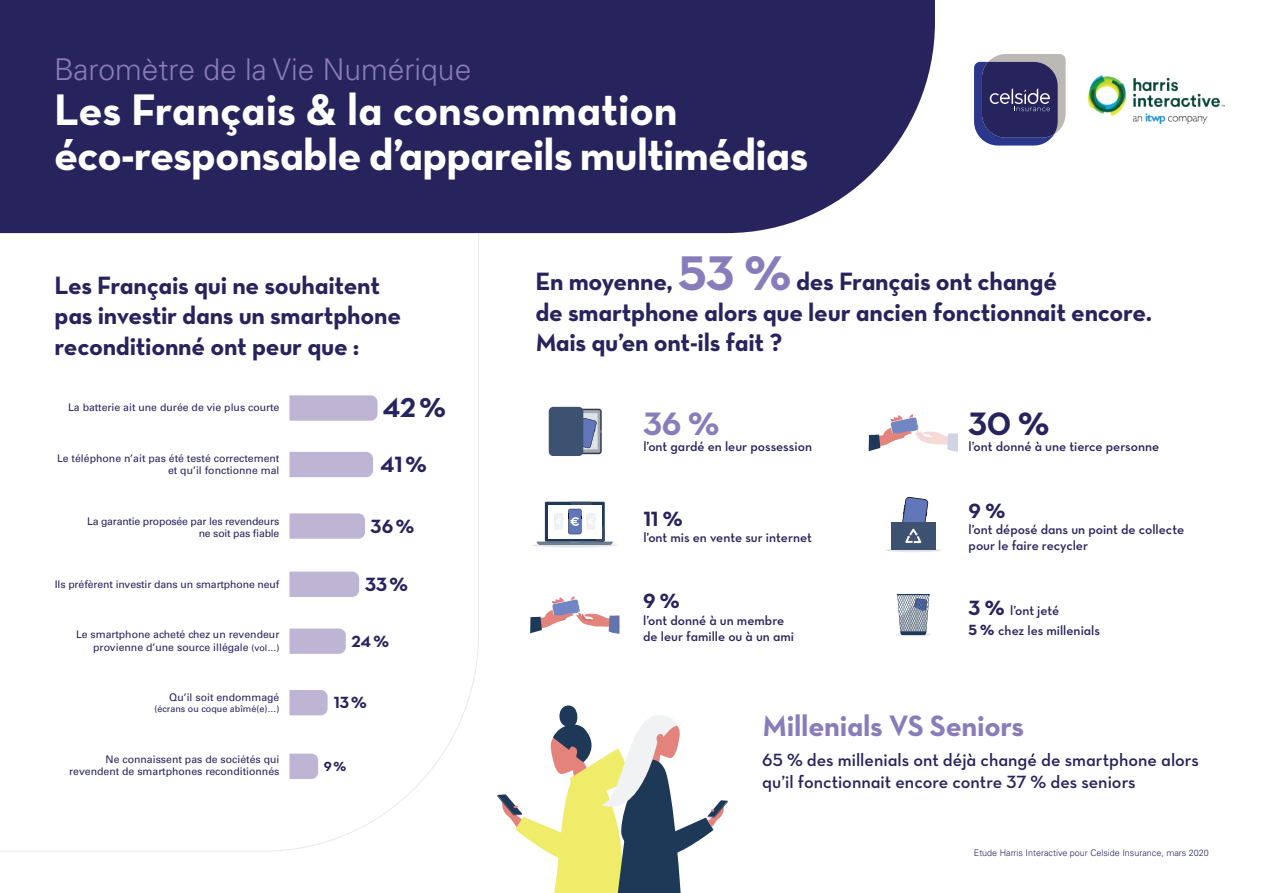
<style>
.page{position:relative;width:1263px;height:893px;background:#fff}
.page>*{position:absolute;margin:0;border:0;box-sizing:border-box;transform-origin:0 0}
.t1{font:45px/45px "Neutra Text Bold Alt";letter-spacing:-.02em;color:#fff}
.t2{font:33px "Neutra Text Bold Alt";color:#27235d}
.t3{font:33px "Neutra Text Bold Alt";color:#897cba}
.t4{font:300 30px "Univers LT Std";color:#897cba}
.t5{font:30px "Neutra Text Bold Alt";letter-spacing:-.01em;color:#897cba}
.t6{font:27.9px "Neutra Text Bold Alt";color:#27235d}
.t7{font:25.5px/30.6px "Neutra Text Bold Alt";letter-spacing:-.01em;color:#27235d}
.t8{font:22.5px "Neutra Text Bold Alt";color:#27235d}
.t9{font:21px "Neutra Text Bold Alt";color:#27235d}
.t10{font:19.5px "Neutra Text Bold Alt";color:#27235d}
.t11{font:18px/21.6px "Neutra Text Demi Alt";color:#27235d}
.t12{font:16.5px "Neutra Text Bold Alt";color:#27235d}
.t13{font:13.5px/16.2px "Neutra Text Demi Alt";color:#27235d}
.t14{font:13.5px "Neutra Text Bold Alt";color:#27235d}
.t15{font:10.5px/12.6px "Univers LT Std";color:#27235d;text-align:right}
.t16{font:10.5px/12.6px "Univers LT Std";letter-spacing:-.02em;color:#27235d;text-align:right}
.t17{font:300 9px "Univers LT Std";color:#27235d}
.t18{font:9px "Univers LT Std";color:#27235d}
.s1{font-size:9px}
.s2{font-size:49.5px;color:#897cba}
.s3{font-family:"Neutra Text Bold Alt";font-size:21px}
.s4{font-family:"Neutra Text Bold Alt";font-size:15px}
</style>
<div class="page">
<img style="left:1088px;top:76px;width:136px;height:48px">
<svg style="left:974px;top:54px;width:91px;height:91px;background:#51507f"></svg>
<svg style="left:0;top:233px;width:480px;height:619px"></svg>
<svg style="left:497px;top:705px;width:231px;height:188px"></svg>
<hr style="left:532px;top:543px;width:86px;height:4px;background:#e4e5e7;border-radius:50%">
<svg style="left:537px;top:502px;width:76px;height:43px"></svg>
<svg style="left:530px;top:596px;width:89px;height:38px"></svg>
<svg style="left:869px;top:414px;width:89px;height:38px"></svg>
<div style="left:289px;top:572px;width:70px;height:25px;background:#beb5d5"></div>
<div style="left:289px;top:452px;width:84px;height:25px;background:#beb5d5"></div>
<svg style="left:289px;top:513px;width:76px;height:26px;background:#c0b8d6"></svg>
<svg style="left:289px;top:628px;width:57px;height:26px"></svg>
<svg style="left:289px;top:690px;width:39px;height:25px"></svg>
<svg style="left:289px;top:754px;width:29px;height:25px"></svg>
<svg style="left:289px;top:395px;width:89px;height:26px;background:#c0b8d6"></svg>
<div style="left:0;top:0;width:935px;height:233px;background:#27235d"></div>
<div style="left:548px;top:406px;width:54px;height:49px;background:#231f20;opacity:.3"></div>
<div style="left:549px;top:407px;width:34px;height:49px;background:#3d5171;border-radius:5px"></div>
<svg style="left:583px;top:418px;width:19px;height:30px"></svg>
<hr style="left:886px;top:548px;width:55px;height:4px;background:#e4e5e7;border-radius:50%">
<svg style="left:891px;top:497px;width:44px;height:53px"></svg>
<hr style="left:896px;top:633px;width:35px;height:3px;background:#e4e5e7;border-radius:50%">
<hr style="left:897px;top:594px;width:33px;height:1px;background:#1d3957">
<svg style="left:897px;top:595px;width:32px;height:40px"></svg>
<h3 class="t4" style="left:54px;top:51px;width:419px">Baromètre de la Vie Numérique</h3>
<h1 class="t1" style="left:54px;top:86px;width:756px">Les Français &amp; la consommation éco-responsable d’appareils multimédias</h1>
<h3 class="t7" style="left:55px;top:269px;width:348px">Les Français qui ne souhaitent pas investir dans un smartphone reconditionné ont peur que :</h3>
<p class="t15" style="left:68px;top:401px;width:213px">La batterie ait une durée de vie plus courte</p>
<h3 class="t6" style="left:382px;top:390px;width:65px">42%</h3>
<p class="t15" style="left:57px;top:452px;width:224px">Le téléphone n’ait pas été testé correctement et qu’il fonctionne mal</p>
<h3 class="t8" style="left:380px;top:450px;width:48px">41%</h3>
<p class="t16" style="left:87px;top:515px;width:194px">La garantie proposée par les revendeurs ne soit pas fiable</p>
<h3 class="t10" style="left:371px;top:514px;width:45px">36%</h3>
<p class="t15" style="left:55px;top:578px;width:226px">Ils préfèrent investir dans un smartphone neuf</p>
<h3 class="t10" style="left:365px;top:572px;width:45px">33%</h3>
<p class="t15" style="left:76px;top:628px;width:205px">Le smartphone acheté chez un revendeur provienne d’une source illégale <span class="s1">(vol…)</span></p>
<h3 class="t12" style="left:351px;top:631px;width:39px">24%</h3>
<p class="t15" style="left:169px;top:691px;width:112px">Qu’il soit endommagé</p>
<p class="t18" style="left:154px;top:703px;width:127px">(écrans ou coque abîmé(e)…)</p>
<h3 class="t12" style="left:334px;top:692px;width:35px">13%</h3>
<p class="t15" style="left:69px;top:752px;width:212px">Ne connaissent pas de sociétés qui revendent de smartphones reconditionnés</p>
<p class="t14" style="left:324px;top:758px;width:24px">9%</p>
<h3 class="t7" style="left:535px;top:266px;width:618px">En moyenne, <span class="s2">53 %</span> des Français ont changé<br>de smartphone alors que leur ancien fonctionnait encore.<br>Mais qu’en ont-ils fait ?</h3>
<h2 class="t3" style="left:643px;top:403px;width:77px">36 %</h2>
<p class="t13" style="left:643px;top:438px;width:170px">l’ont gardé en leur possession</p>
<h3 class="t9" style="left:643px;top:506px;width:41px">11 %</h3>
<p class="t13" style="left:643px;top:529px;width:170px">l’ont mis en vente sur internet</p>
<h3 class="t9" style="left:643px;top:588px;width:38px">9 %</h3>
<p class="t13" style="left:643px;top:612px;width:152px">l’ont donné à un membre de leur famille ou à un ami</p>
<h2 class="t2" style="left:968px;top:403px;width:82px">30 %</h2>
<p class="t13" style="left:968px;top:438px;width:192px">l’ont donné à une tierce personne</p>
<h3 class="t9" style="left:968px;top:498px;width:38px">9 %</h3>
<p class="t13" style="left:968px;top:521px;width:217px">l’ont déposé dans un point de collecte pour le faire recycler</p>
<p class="t13" style="left:968px;top:600px;width:133px;line-height:19.8px"><span class="s3">3 %</span> l’ont jeté<br><span class="s4">5 %</span> chez les millenials</p>
<h3 class="t5" style="left:762px;top:707px;width:263px">Millenials VS Seniors</h3>
<h3 class="t11" style="left:762px;top:749px;width:438px">65 % des millenials ont déjà changé de smartphone alors qu’il fonctionnait encore contre 37 % des seniors</h3>
<p class="t17" style="left:974px;top:847px;width:237px">Etude Harris Interactive pour Celside Insurance, mars 2020</p>
</div>
